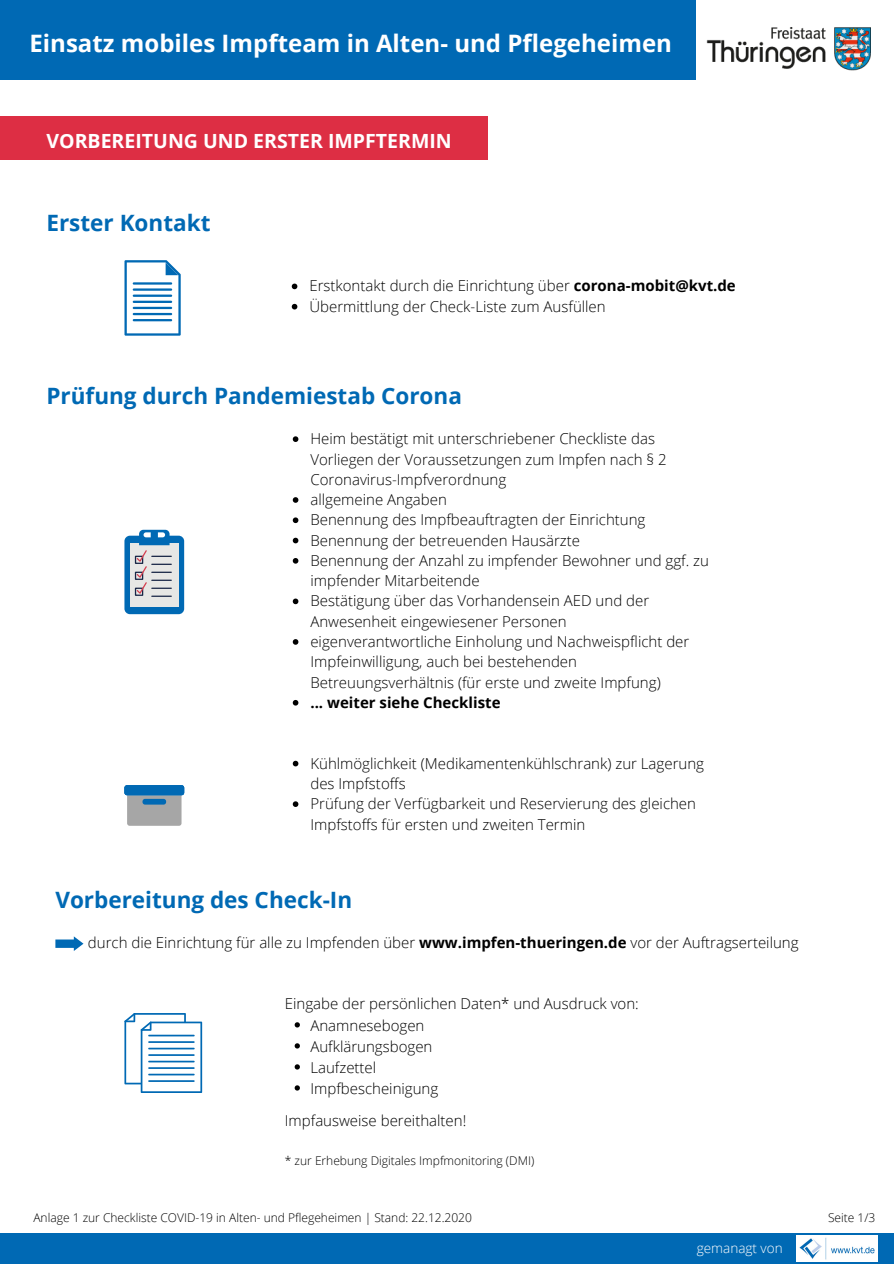
<style>
.page{position:relative;width:894px;height:1264px;background:#fff}
.page>*{position:absolute;margin:0;border:0;box-sizing:border-box;transform-origin:0 0}
.t1{font:700 24px "Open Sans";color:#fff}
.t2{font:700 22.5px "Open Sans";color:#0069b4}
.t3{font:700 19.5px "Open Sans";color:#fff}
.t4{font:300 15px/20.2px "Open Sans";color:#000}
.t5{font:700 15px "Open Sans";color:#000}
.t6{font:300 13.5px "Open Sans";color:#fff}
.t7{font:300 12px "Open Sans";color:#000}
.s1{font-weight:700}
</style>
<div class="page">
<div style="left:0;top:0;width:694px;height:80px;background:#0069b4"></div>
<div style="left:0;top:116px;width:487px;height:44px;background:#dd2e44"></div>
<div style="left:0;top:1233px;width:893px;height:30px;background:#0069b4"></div>
<img style="left:796px;top:1235px;width:81px;height:26px">
<img style="left:694px;top:5px;width:177px;height:75px">
<svg style="left:124px;top:260px;width:57px;height:75px"></svg>
<hr style="left:133px;top:282px;width:39px;height:2px;background:#0069b4">
<hr style="left:133px;top:288px;width:39px;height:3px;background:#0069b4">
<hr style="left:133px;top:294px;width:39px;height:3px;background:#0069b4">
<hr style="left:133px;top:301px;width:39px;height:2px;background:#0069b4">
<hr style="left:133px;top:307px;width:39px;height:2px;background:#0069b4">
<hr style="left:133px;top:313px;width:39px;height:2px;background:#0069b4">
<hr style="left:133px;top:319px;width:39px;height:2px;background:#0069b4">
<div style="left:124px;top:535px;width:60px;height:79px;background:#0069b4;border-radius:5px"></div>
<div style="left:130px;top:543px;width:48px;height:64px;background:#e7e7e5"></div>
<svg style="left:135px;top:530px;width:36px;height:67px"></svg>
<svg style="left:294px;top:1022px;width:6px;height:5px"></svg>
<svg style="left:294px;top:1043px;width:6px;height:5px"></svg>
<svg style="left:294px;top:1064px;width:6px;height:5px"></svg>
<svg style="left:294px;top:1085px;width:6px;height:5px"></svg>
<svg style="left:124px;top:1013px;width:78px;height:79px"></svg>
<svg style="left:55px;top:936px;width:28px;height:15px"></svg>
<svg style="left:293px;top:436px;width:5px;height:6px"></svg>
<svg style="left:293px;top:497px;width:5px;height:6px"></svg>
<svg style="left:293px;top:517px;width:5px;height:6px"></svg>
<svg style="left:293px;top:537px;width:5px;height:6px"></svg>
<svg style="left:293px;top:558px;width:5px;height:5px"></svg>
<svg style="left:293px;top:598px;width:5px;height:6px"></svg>
<svg style="left:293px;top:639px;width:5px;height:5px"></svg>
<svg style="left:293px;top:700px;width:5px;height:5px"></svg>
<svg style="left:293px;top:760px;width:5px;height:6px"></svg>
<svg style="left:293px;top:801px;width:5px;height:6px"></svg>
<svg style="left:127px;top:795px;width:54px;height:30px"></svg>
<div style="left:124px;top:785px;width:60px;height:10px;background:#0069b4;border-radius:3px"></div>
<div style="left:142px;top:798px;width:24px;height:6px;background:#0069b4;border-radius:3px"></div>
<svg style="left:292px;top:283px;width:5px;height:6px"></svg>
<svg style="left:292px;top:304px;width:5px;height:5px"></svg>
<p class="t1" style="left:29px;top:26px;width:644px">Einsatz mobiles Impfteam in Alten- und Pflegeheimen</p>
<p class="t3" style="left:46px;top:127px;width:406px">VORBEREITUNG UND ERSTER IMPFTERMIN</p>
<p class="t2" style="left:46px;top:207px;width:165px">Erster Kontakt</p>
<p class="t4" style="left:309px;top:275px;width:428px">Erstkontakt durch die Einrichtung über <span class="s1">corona-mobit@kvt.de</span></p>
<p class="t4" style="left:309px;top:296px;width:298px">Übermittlung der Check-Liste zum Ausfüllen</p>
<p class="t2" style="left:46px;top:380px;width:417px">Prüfung durch Pandemiestab Corona</p>
<p class="t4" style="left:310px;top:428px;width:358px">Heim bestätigt mit unterschriebener Checkliste das<br>Vorliegen der Voraussetzungen zum Impfen nach § 2<br>Coronavirus-Impfverordnung</p>
<p class="t4" style="left:310px;top:489px;width:138px">allgemeine Angaben</p>
<p class="t4" style="left:310px;top:509px;width:336px">Benennung des Impfbeauftragten der Einrichtung</p>
<p class="t4" style="left:310px;top:529px;width:271px">Benennung der betreuenden Hausärzte</p>
<p class="t4" style="left:310px;top:550px;width:400px">Benennung der Anzahl zu impfender Bewohner und ggf. zu impfender Mitarbeitende</p>
<p class="t4" style="left:310px;top:590px;width:340px">Bestätigung über das Vorhandensein AED und der<br>Anwesenheit eingewiesener Personen</p>
<p class="t4" style="left:310px;top:631px;width:380px">eigenverantwortliche Einholung und Nachweispflicht der<br>Impfeinwilligung, auch bei bestehenden<br>Betreuungsverhältnis (für erste und zweite Impfung)</p>
<p class="t5" style="left:310px;top:691px;width:191px">... weiter siehe Checkliste</p>
<p class="t4" style="left:310px;top:752px;width:395px">Kühlmöglichkeit (Medikamentenkühlschrank) zur Lagerung des Impfstoffs</p>
<p class="t4" style="left:310px;top:793px;width:387px">Prüfung der Verfügbarkeit und Reservierung des gleichen<br>Impfstoffs für ersten und zweiten Termin</p>
<p class="t2" style="left:55px;top:884px;width:298px">Vorbereitung des Check-In</p>
<p class="t4" style="left:88px;top:931px;width:712px">durch die Einrichtung für alle zu Impfenden über <span class="s1">www.impfen-thueringen.de</span> vor der Auftragserteilung</p>
<p class="t4" style="left:285px;top:993px;width:355px">Eingabe der persönlichen Daten* und Ausdruck von:</p>
<p class="t4" style="left:310px;top:1014px;width:115px">Anamnesebogen</p>
<p class="t4" style="left:310px;top:1035px;width:123px">Aufklärungsbogen</p>
<p class="t4" style="left:310px;top:1056px;width:67px">Laufzettel</p>
<p class="t4" style="left:310px;top:1077px;width:129px">Impfbescheinigung</p>
<p class="t4" style="left:285px;top:1109px;width:183px">Impfausweise bereithalten!</p>
<p class="t7" style="left:285px;top:1152px;width:251px">* zur Erhebung Digitales Impfmonitoring (DMI)</p>
<p class="t7" style="left:33px;top:1208px;width:440px">Anlage 1 zur Checkliste COVID-19 in Alten- und Pflegeheimen | Stand: 22.12.2020</p>
<p class="t7" style="left:827px;top:1208px;width:49px">Seite 1/3</p>
<p class="t6" style="left:696px;top:1238px;width:87px">gemanagt von</p>
</div>
